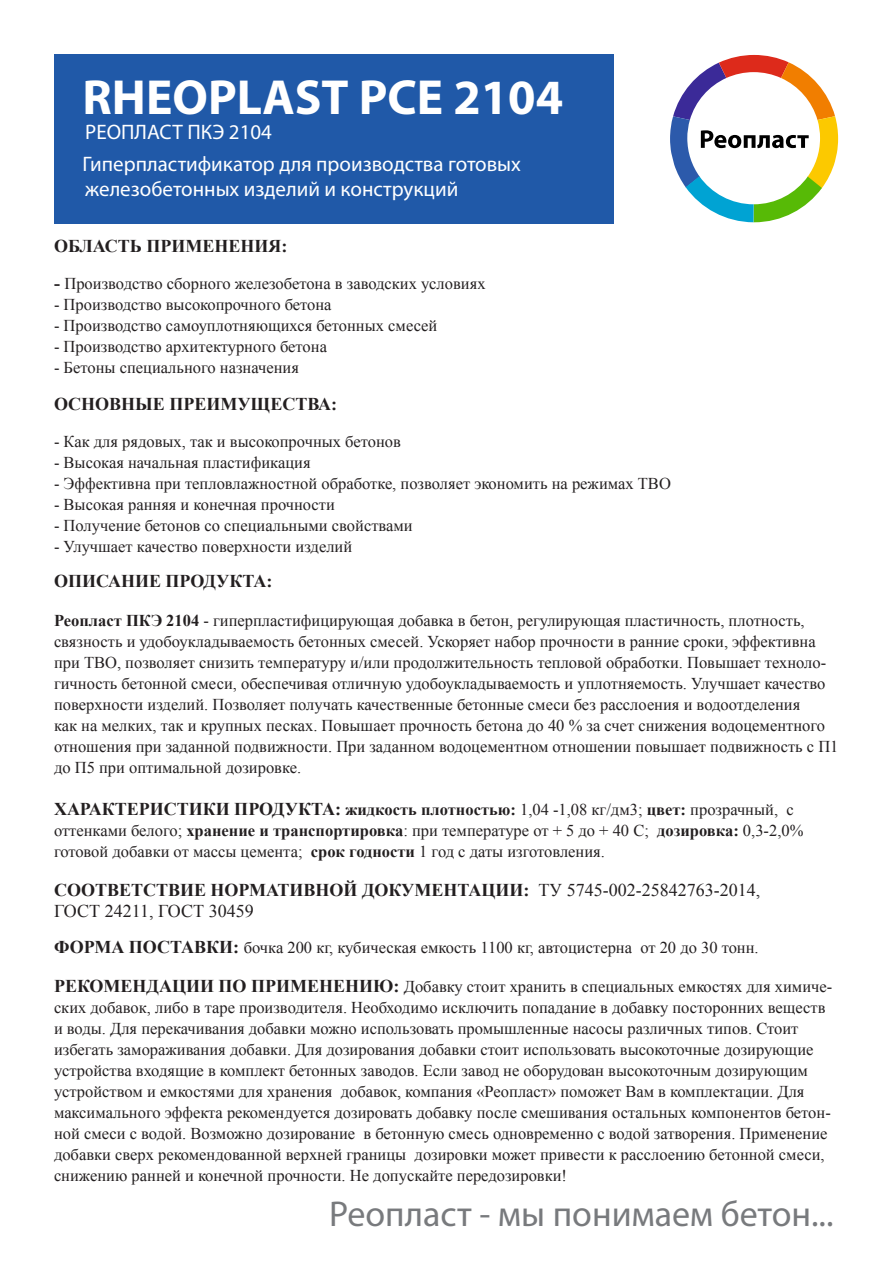
<style>
.page{position:relative;width:893px;height:1263px;background:#fff}
.page>*{position:absolute;margin:0;border:0;box-sizing:border-box;transform-origin:0 0}
.t1{font:700 49.5px "Myriad Pro";color:#fff}
.t2{font:36px "Myriad Pro";color:#787a7d}
.t3{font:21px "Myriad Pro";color:#fff}
.t4{font:21px "Myriad Pro";color:#fff}
.t5{font:18px/21px "Times New Roman";color:#231f20}
.t6{font:700 18px "Times New Roman";color:#231f20}
.t7{font:16.5px/21px "Times New Roman";color:#231f20}
.s1{font-weight:700;font-size:18px}
.s2{font-weight:700}
</style>
<div class="page">
<div style="left:54px;top:54px;width:560px;height:169px;background:#2059a8"></div>
<svg style="left:670px;top:55px;width:168px;height:167px"></svg>
<p class="t1" style="left:83px;top:65px;width:482px">RHEOPLAST PCE 2104</p>
<p class="t4" style="left:85px;top:119px;width:188px">РЕОПЛАСТ ПКЭ 2104</p>
<p class="t3" style="left:83px;top:151px;width:440px">Гиперпластификатор для производства готовых</p>
<p class="t3" style="left:85px;top:176px;width:375px">железобетонных изделий и конструкций</p>
<p class="t6" style="left:54px;top:233px;width:235px">ОБЛАСТЬ ПРИМЕНЕНИЯ:</p>
<p class="t7" style="left:54px;top:273px;width:433px"><span class="s1">-</span> Производство сборного железобетона в заводских условиях</p>
<p class="t7" style="left:54px;top:294px;width:279px">- Производство высокопрочного бетона</p>
<p class="t7" style="left:54px;top:315px;width:385px">- Производство самоуплотняющихся бетонных смесей</p>
<p class="t7" style="left:54px;top:336px;width:275px">- Производство архитектурного бетона</p>
<p class="t7" style="left:54px;top:357px;width:246px">- Бетоны специального назначения</p>
<p class="t6" style="left:54px;top:391px;width:285px">ОСНОВНЫЕ ПРЕИМУЩЕСТВА:</p>
<p class="t7" style="left:54px;top:431px;width:348px">- Как для рядовых, так и высокопрочных бетонов</p>
<p class="t7" style="left:54px;top:452px;width:258px">- Высокая начальная пластификация</p>
<p class="t7" style="left:54px;top:473px;width:618px">- Эффективна при тепловлажностной обработке, позволяет экономить на режимах ТВО</p>
<p class="t7" style="left:54px;top:494px;width:282px">- Высокая ранняя и конечная прочности</p>
<p class="t7" style="left:54px;top:515px;width:360px">- Получение бетонов со специальными свойствами</p>
<p class="t7" style="left:54px;top:536px;width:300px">- Улучшает качество поверхности изделий</p>
<p class="t6" style="left:54px;top:568px;width:220px">ОПИСАНИЕ ПРОДУКТА:</p>
<p class="t7" style="left:54px;top:609px;width:786px"><span class="s2">Реопласт ПКЭ 2104</span> - гиперпластифицирующая добавка в бетон, регулирующая пластичность, плотность, связность и удобоукладываемость бетонных смесей. Ускоряет набор прочности в ранние сроки, эффективна при ТВО, позволяет снизить температуру и/или продолжительность тепловой обработки. Повышает техноло&shy;гичность бетонной смеси, обеспечивая отличную удобоукладываемость и уплотняемость. Улучшает качество поверхности изделий. Позволяет получать качественные бетонные смеси без расслоения и водоотделения<br>как на мелких, так и крупных песках. Повышает прочность бетона до 40 % за счет снижения водоцементного отношения при заданной подвижности. При заданном водоцементном отношении повышает подвижность с П1 до П5 при оптимальной дозировке.</p>
<p class="t7" style="left:54px;top:798px;width:751px"><span class="s1">ХАРАКТЕРИСТИКИ ПРОДУКТА:</span> <span class="s2">жидкость плотностью:</span> 1,04 -1,08 кг/дм3; <span class="s2">цвет:</span> прозрачный, с оттенками белого; <span class="s2">хранение и транспортировка</span>: при температуре от + 5 до + 40 С; <span class="s2">дозировка:</span> 0,3-2,0% готовой добавки от массы цемента; <span class="s2">срок годности</span> 1 год с даты изготовления.</p>
<p class="t5" style="left:54px;top:879px;width:708px"><span class="s2">СООТВЕТСТВИЕ НОРМАТИВНОЙ ДОКУМЕНТАЦИИ:</span> ТУ 5745-002-25842763-2014,<br>ГОСТ 24211, ГОСТ 30459</p>
<p class="t7" style="left:54px;top:936px;width:706px"><span class="s1">ФОРМА ПОСТАВКИ:</span> бочка 200 кг, кубическая емкость 1100 кг, автоцистерна от 20 до 30 тонн.</p>
<p class="t7" style="left:54px;top:975px;width:780px"><span class="s1">РЕКОМЕНДАЦИИ ПО ПРИМЕНЕНИЮ:</span> Добавку стоит хранить в специальных емкостях для химиче&shy;ских добавок, либо в таре производителя. Необходимо исключить попадание в добавку посторонних веществ и воды. Для перекачивания добавки можно использовать промышленные насосы различных типов. Стоит избегать замораживания добавки. Для дозирования добавки стоит использовать высокоточные дозирующие устройства входящие в комплект бетонных заводов. Если завод не оборудован высокоточным дозирующим устройством и емкостями для хранения добавок, компания «Реопласт» поможет Вам в комплектации. Для максимального эффекта рекомендуется дозировать добавку после смешивания остальных компонентов бетон&shy;ной смеси с водой. Возможно дозирование в бетонную смесь одновременно с водой затворения. Применение добавки сверх рекомендованной верхней границы дозировки может привести к расслоению бетонной смеси, снижению ранней и конечной прочности. Не допускайте передозировки!</p>
<p class="t2" style="left:329px;top:1192px;width:506px">Реопласт - мы понимаем бетон...</p>
</div>
